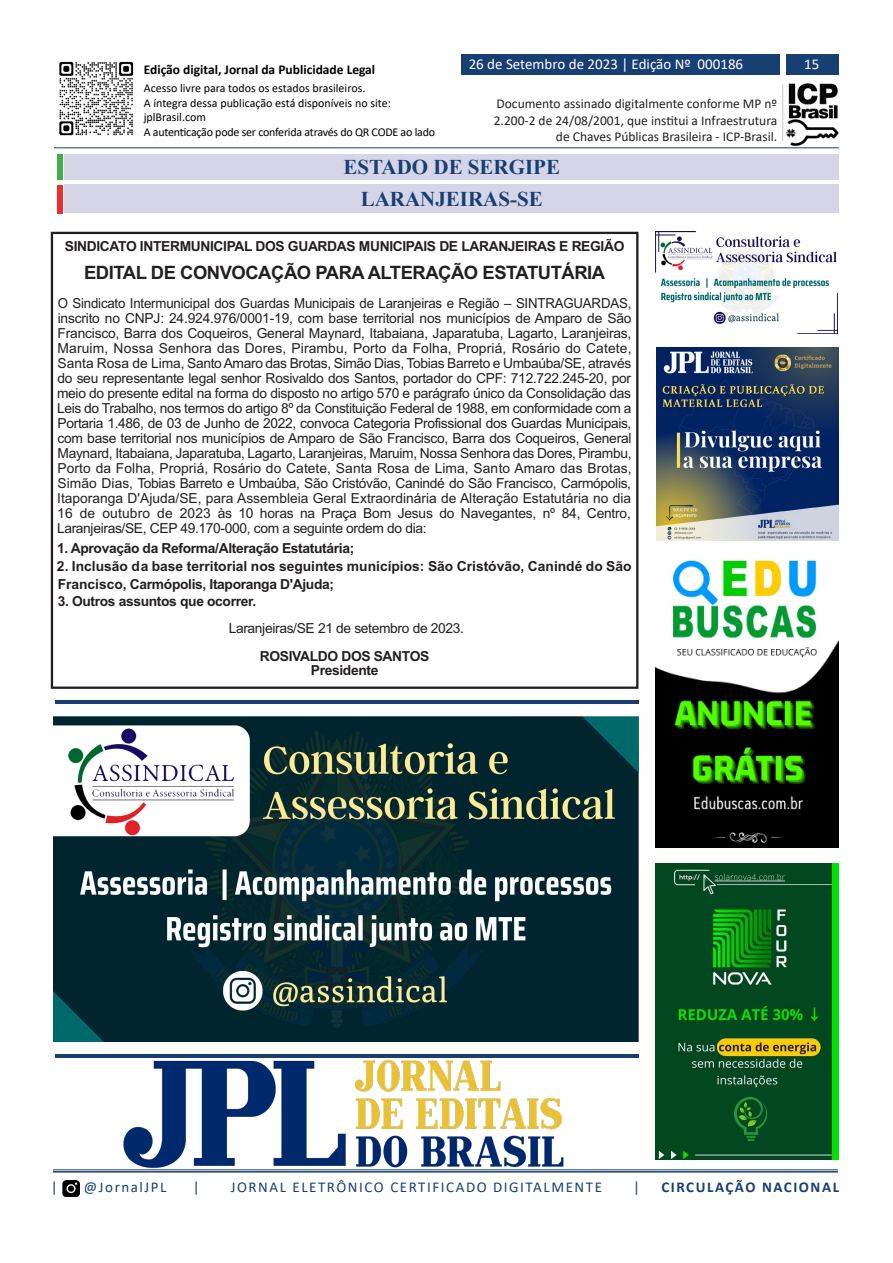
<style>
.page{position:relative;width:893px;height:1263px;background:#fff}
.page>*{position:absolute;margin:0;border:0;box-sizing:border-box;transform-origin:0 0}
.t1{font:700 21px "Times New Roman";color:#173f72}
.t2{font:700 18.45px "Arial";letter-spacing:-.025em;color:#231f20}
.t3{font:15px "Calibri";letter-spacing:.105em;color:#173f72}
.t4{font:15px "Calibri";color:#fff}
.t5{font:700 15px "Calibri";letter-spacing:.105em;color:#173f72}
.t6{font:13.8px/15px "Arial";letter-spacing:-.025em;color:#231f20;text-align:justify;scale:.96 1}
.t7{font:700 13.8px/14.1px "Arial";letter-spacing:-.025em;color:#231f20;text-align:center}
.t8{font:700 13.8px/17.7px "Arial";color:#231f20}
.t9{font:13.8px "Arial";letter-spacing:-.025em;color:#231f20}
.t10{font:13.5px/16.2px "Calibri";color:#231f20;text-align:right}
.t11{font:700 13.5px "Calibri";color:#000}
.t12{font:12px/14.4px "Calibri";color:#000}
</style>
<div class="page">
<img style="left:59px;top:61px;width:75px;height:75px">
<img style="left:783px;top:83px;width:56px;height:64px">
<hr style="left:782px;top:84px;width:1px;height:57px;background:#c7c7d9">
<div style="left:786px;top:54px;width:53px;height:21px;background:#173f72"></div>
<div style="left:461px;top:54px;width:319px;height:21px;background:#173f72"></div>
<hr style="left:54px;top:147px;width:785px;height:1px;background:#173f72">
<hr style="left:53px;top:1169px;width:785px;height:1px;background:#173f72">
<hr style="left:53px;top:1171px;width:785px;height:1px;background:#173f72">
<img style="left:62px;top:1180px;width:18px;height:16px">
<div style="left:57px;top:154px;width:6px;height:26px;background:#40ae49"></div>
<div style="left:65px;top:185px;width:774px;height:28px;background:#d5d5e7"></div>
<div style="left:57px;top:185px;width:6px;height:28px;background:#ee2d2d"></div>
<div style="left:65px;top:154px;width:774px;height:26px;background:#d5d5e7"></div>
<img style="left:655px;top:863px;width:184px;height:296px">
<img style="left:655px;top:232px;width:183px;height:101px">
<img style="left:657px;top:348px;width:182px;height:192px">
<img style="left:656px;top:560px;width:183px;height:287px">
<hr style="left:55px;top:701px;width:584px;height:3px;background:#173f72">
<hr style="left:55px;top:1054px;width:584px;height:3px;background:#173f72">
<div style="left:51px;top:232px;width:587px;height:457px;border:2px solid #231f20"></div>
<img style="left:54px;top:716px;width:584px;height:325px">
<img style="left:116px;top:1034px;width:506px;height:139px">
<p class="t11" style="left:144px;top:60px;width:233px">Edição digital, Jornal da Publicidade Legal</p>
<p class="t12" style="left:144px;top:81px;width:293px">Acesso livre para todos os estados brasileiros.<br>A íntegra dessa publicação está disponíveis no site: jplBrasil.com<br>A autenticação pode ser conferida através do QR CODE ao lado</p>
<p class="t4" style="left:469px;top:54px;width:276px">26 de Setembro de 2023 | Edição Nº 000186</p>
<p class="t4" style="left:804px;top:54px;width:17px">15</p>
<p class="t10" style="left:494px;top:95px;width:285px">Documento assinado digitalmente conforme MP nº<br>2.200-2 de 24/08/2001, que institui a Infraestrutura de Chaves Públicas Brasileira - ICP-Brasil.</p>
<h1 class="t1" style="left:343px;top:152px;width:218px">ESTADO DE SERGIPE</h1>
<h1 class="t1" style="left:361px;top:184px;width:184px">LARANJEIRAS-SE</h1>
<p class="t7" style="left:65px;top:239px;width:561px">SINDICATO INTERMUNICIPAL DOS GUARDAS MUNICIPAIS DE LARANJEIRAS E REGIÃO</p>
<h2 class="t2" style="left:84px;top:260px;width:523px">EDITAL DE CONVOCAÇÃO PARA ALTERAÇÃO ESTATUTÁRIA</h2>
<p class="t6" style="left:57px;top:296px;width:600px">O Sindicato Intermunicipal dos Guardas Municipais de Laranjeiras e Região – SINTRAGUARDAS, inscrito no CNPJ: 24.924.976/0001-19, com base territorial nos municípios de Amparo de São Francisco, Barra dos Coqueiros, General Maynard, Itabaiana, Japaratuba, Lagarto, Laranjeiras, Maruim, Nossa Senhora das Dores, Pirambu, Porto da Folha, Propriá, Rosário do Catete, Santa Rosa de Lima, Santo Amaro das Brotas, Simão Dias, Tobias Barreto e Umbaúba/SE, através do seu representante legal senhor Rosivaldo dos Santos, portador do CPF: 712.722.245-20, por meio do presente edital na forma do disposto no artigo 570 e parágrafo único da Consolidação das Leis do Trabalho, nos termos do artigo 8º da Constituição Federal de 1988, em conformidade com a Portaria 1.486, de 03 de Junho de 2022, convoca Categoria Profissional dos Guardas Municipais, com base territorial nos municípios de Amparo de São Francisco, Barra dos Coqueiros, General Maynard, Itabaiana, Japaratuba, Lagarto, Laranjeiras, Maruim, Nossa Senhora das Dores, Pirambu, Porto da Folha, Propriá, Rosário do Catete, Santa Rosa de Lima, Santo Amaro das Brotas, Simão Dias, Tobias Barreto e Umbaúba, São Cristóvão, Canindé do São Francisco, Carmópolis, Itaporanga D'Ajuda/SE, para Assembleia Geral Extraordinária de Alteração Estatutária no dia 16 de outubro de 2023 às 10 horas na Praça Bom Jesus do Navegantes, nº 84, Centro, Laranjeiras/SE, CEP 49.170-000, com a seguinte ordem do dia:</p>
<p class="t7" style="left:57px;top:541px;width:299px">1. Aprovação da Reforma/Alteração Estatutária;</p>
<p class="t8" style="left:57px;top:557px;width:576px">2. Inclusão da base territorial nos seguintes municípios: São Cristóvão, Canindé do São<br>Francisco, Carmópolis, Itaporanga D'Ajuda;</p>
<p class="t7" style="left:58px;top:594px;width:200px">3. Outros assuntos que ocorrer.</p>
<p class="t9" style="left:229px;top:619px;width:237px">Laranjeiras/SE 21 de setembro de 2023.</p>
<p class="t7" style="left:260px;top:649px;width:171px">ROSIVALDO DOS SANTOS<br>Presidente</p>
<p class="t3" style="left:51px;top:1177px;width:8px">|</p>
<p class="t3" style="left:84px;top:1177px;width:84px">@JornalJPL</p>
<p class="t3" style="left:193px;top:1177px;width:8px">|</p>
<p class="t3" style="left:231px;top:1177px;width:373px">JORNAL ELETRÔNICO CERTIFICADO DIGITALMENTE</p>
<p class="t3" style="left:633px;top:1177px;width:8px">|</p>
<p class="t5" style="left:661px;top:1177px;width:179px">CIRCULAÇÃO NACIONAL</p>
</div>
